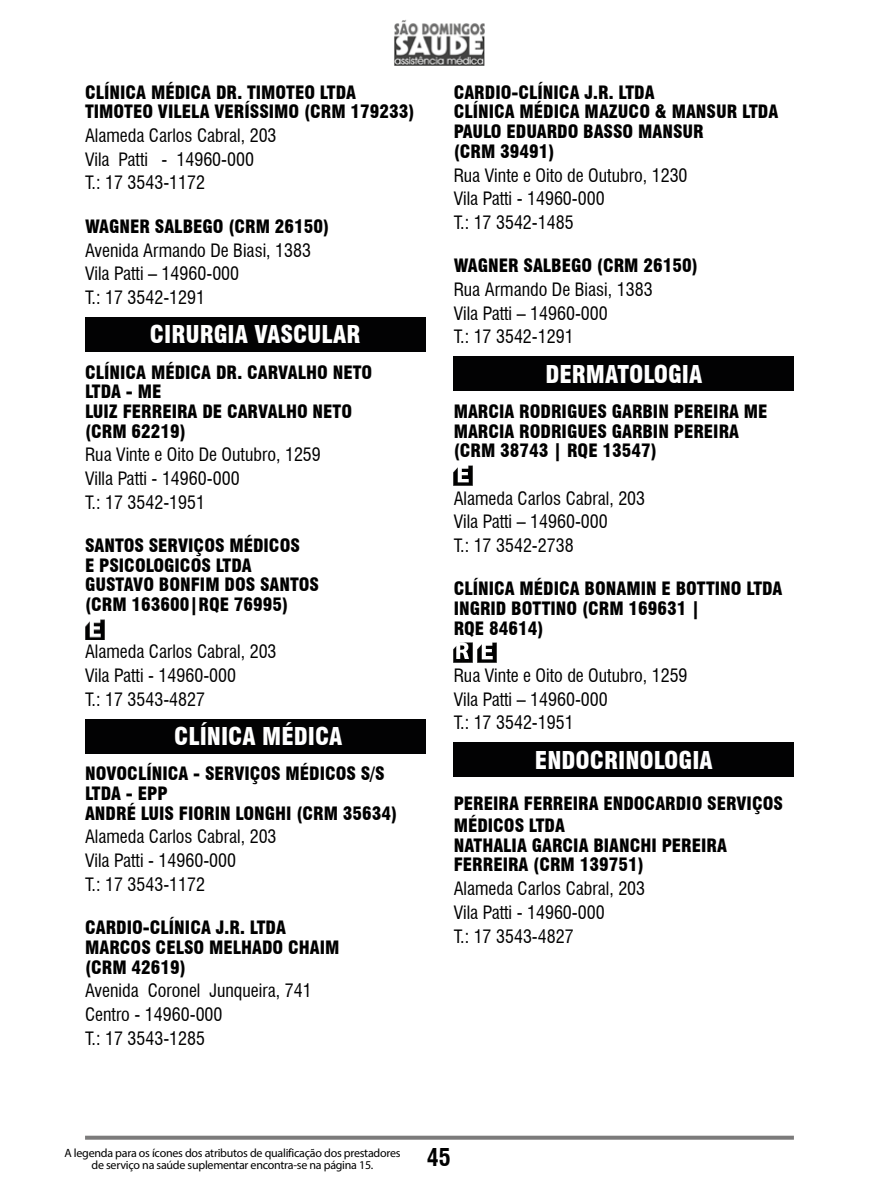
<style>
.page{position:relative;width:879px;height:1191px;background:#fff}
.page>*{position:absolute;margin:0;border:0;box-sizing:border-box;transform-origin:0 0}
.t1{font:900 condensed 24px "Swiss 721 BT";color:#fff}
.t2{font:700 condensed 24px "Swiss 721 BT";color:#000}
.t3{font:900 condensed 18px/19.6px "Swiss 721 BT";color:#000}
.t4{font:condensed 18px/23.6px "Swiss 721 BT";color:#000}
.t5{font:12px/12.8px "Myriad Pro";letter-spacing:-.02em;color:#000;text-align:center}
</style>
<div class="page">
<img style="left:394px;top:20px;width:91px;height:45px">
<svg style="left:85px;top:1135px;width:709px;height:4px;background:#929292"></svg>
<div style="left:85px;top:317px;width:340px;height:34px;background:#020203"></div>
<img style="left:85px;top:620px;width:19px;height:20px">
<div style="left:85px;top:719px;width:340px;height:34px;background:#020203"></div>
<div style="left:454px;top:356px;width:340px;height:34px;background:#020203"></div>
<img style="left:454px;top:465px;width:19px;height:20px">
<img style="left:454px;top:642px;width:19px;height:20px">
<img style="left:478px;top:643px;width:19px;height:19px">
<div style="left:454px;top:742px;width:340px;height:34px;background:#020203"></div>
<p class="t3" style="left:85px;top:82px;width:331px">CLÍNICA MÉDICA DR. TIMOTEO LTDA<br>TIMOTEO VILELA VERÍSSIMO (CRM 179233)</p>
<p class="t4" style="left:85px;top:124px;width:193px">Alameda Carlos Cabral, 203<br>Vila Patti - 14960-000<br>T.: 17 3543-1172</p>
<p class="t3" style="left:85px;top:216px;width:246px">WAGNER SALBEGO (CRM 26150)</p>
<p class="t4" style="left:85px;top:238px;width:227px">Avenida Armando De Biasi, 1383<br>Vila Patti – 14960-000<br>T.: 17 3542-1291</p>
<h1 class="t1" style="left:150px;top:320px;width:212px">CIRURGIA VASCULAR</h1>
<p class="t3" style="left:85px;top:362px;width:289px">CLÍNICA MÉDICA DR. CARVALHO NETO<br>LTDA - ME<br>LUIZ FERREIRA DE CARVALHO NETO (CRM 62219)</p>
<p class="t4" style="left:85px;top:443px;width:237px">Rua Vinte e Oito De Outubro, 1259<br>Villa Patti - 14960-000<br>T.: 17 3542-1951</p>
<p class="t3" style="left:85px;top:535px;width:235px">SANTOS SERVIÇOS MÉDICOS<br>E PSICOLOGICOS LTDA<br>GUSTAVO BONFIM DOS SANTOS (CRM 163600|RQE 76995)</p>
<p class="t4" style="left:85px;top:640px;width:193px">Alameda Carlos Cabral, 203<br>Vila Patti - 14960-000<br>T.: 17 3543-4827</p>
<h1 class="t1" style="left:174px;top:722px;width:170px">CLÍNICA MÉDICA</h1>
<p class="t3" style="left:85px;top:764px;width:314px">NOVOCLÍNICA - SERVIÇOS MÉDICOS S/S<br>LTDA - EPP<br>ANDRÉ LUIS FIORIN LONGHI (CRM 35634)</p>
<p class="t4" style="left:85px;top:825px;width:193px">Alameda Carlos Cabral, 203<br>Vila Patti - 14960-000<br>T.: 17 3543-1172</p>
<p class="t3" style="left:85px;top:917px;width:256px">CARDIO-CLÍNICA J.R. LTDA<br>MARCOS CELSO MELHADO CHAIM (CRM 42619)</p>
<p class="t4" style="left:85px;top:979px;width:228px">Avenida Coronel Junqueira, 741<br>Centro - 14960-000<br>T.: 17 3543-1285</p>
<p class="t3" style="left:454px;top:82px;width:326px">CARDIO-CLÍNICA J.R. LTDA<br>CLÍNICA MÉDICA MAZUCO &amp; MANSUR LTDA<br>PAULO EDUARDO BASSO MANSUR<br>(CRM 39491)</p>
<p class="t4" style="left:454px;top:163px;width:235px">Rua Vinte e Oito de Outubro, 1230<br>Vila Patti - 14960-000<br>T.: 17 3542-1485</p>
<p class="t3" style="left:454px;top:256px;width:246px">WAGNER SALBEGO (CRM 26150)</p>
<p class="t4" style="left:454px;top:277px;width:200px">Rua Armando De Biasi, 1383<br>Vila Patti – 14960-000<br>T.: 17 3542-1291</p>
<h1 class="t1" style="left:545px;top:359px;width:158px">DERMATOLOGIA</h1>
<p class="t3" style="left:454px;top:401px;width:315px">MARCIA RODRIGUES GARBIN PEREIRA ME<br>MARCIA RODRIGUES GARBIN PEREIRA (CRM 38743 | RQE 13547)</p>
<p class="t4" style="left:454px;top:486px;width:193px">Alameda Carlos Cabral, 203<br>Vila Patti – 14960-000<br>T.: 17 3542-2738</p>
<p class="t3" style="left:454px;top:579px;width:330px">CLÍNICA MÉDICA BONAMIN E BOTTINO LTDA<br>INGRID BOTTINO (CRM 169631 |<br>RQE 84614)</p>
<p class="t4" style="left:454px;top:663px;width:235px">Rua Vinte e Oito de Outubro, 1259<br>Vila Patti – 14960-000<br>T.: 17 3542-1951</p>
<h1 class="t1" style="left:535px;top:745px;width:179px">ENDOCRINOLOGIA</h1>
<p class="t3" style="left:454px;top:792px;width:331px;line-height:22px">PEREIRA FERREIRA ENDOCARDIO SERVIÇOS<br>MÉDICOS LTDA</p>
<p class="t3" style="left:454px;top:835px;width:275px">NATHALIA GARCIA BIANCHI PEREIRA<br>FERREIRA (CRM 139751)</p>
<p class="t4" style="left:454px;top:876px;width:193px">Alameda Carlos Cabral, 203<br>Vila Patti - 14960-000<br>T.: 17 3543-4827</p>
<p class="t5" style="left:64px;top:1146px;width:337px">A legenda para os ícones dos atributos de qualificação dos prestadores de serviço na saúde suplementar encontra-se na página 15.</p>
<h1 class="t2" style="left:427px;top:1142px;width:25px">45</h1>
</div>
